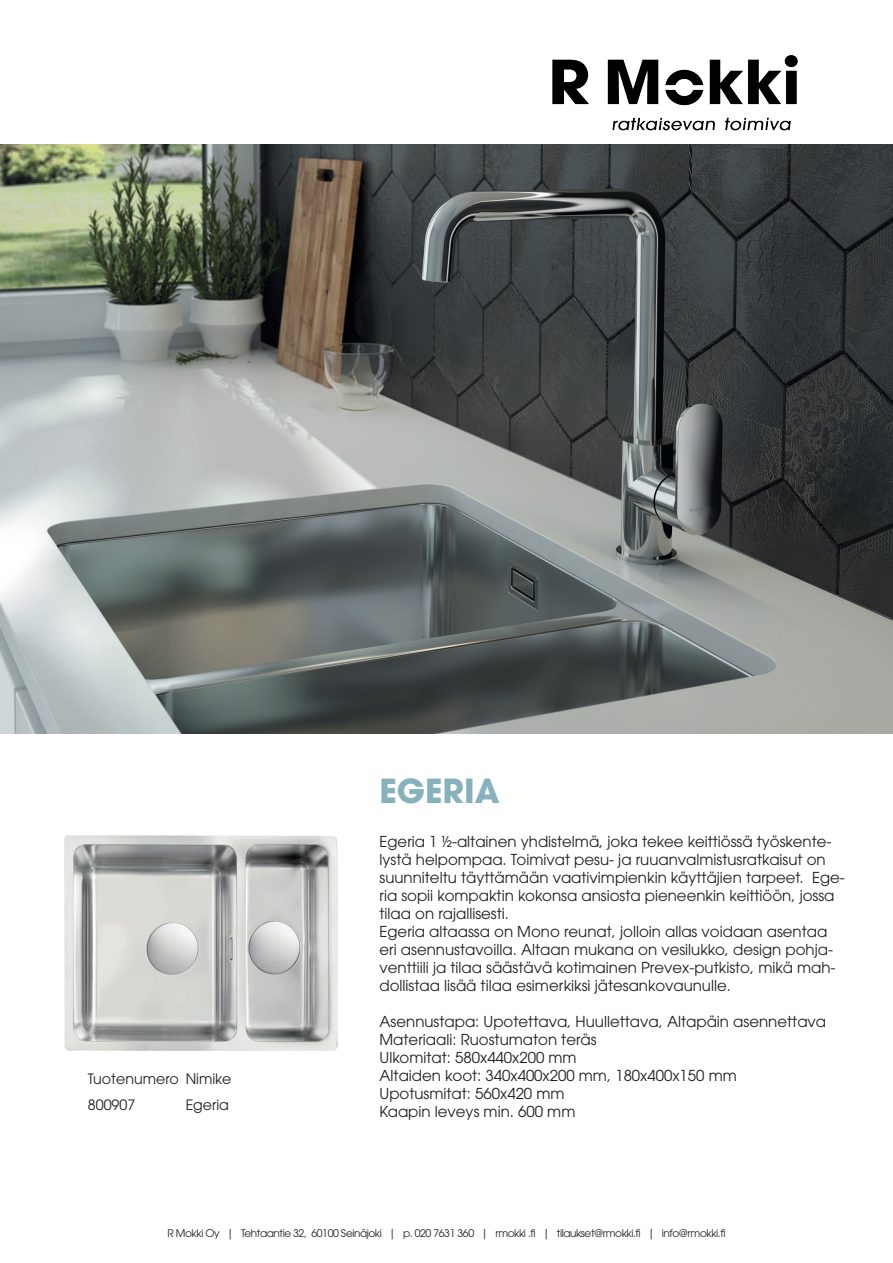
<style>
.page{position:relative;width:893px;height:1263px;background:#fff}
.page>*{position:absolute;margin:0;border:0;box-sizing:border-box;transform-origin:0 0}
.t1{font:700 33px "ITC Avant Garde Pro";color:#86b2bc}
.t2{font:15px/18px "ITC Avant Garde Pro";color:#231f20}
.t3{font:14.25px/25.7px "ITC Avant Garde Pro";color:#231f20}
.t4{font:10.5px "ITC Avant Garde Pro";letter-spacing:-.04em;color:#231f20}
</style>
<div class="page">
<img style="left:0;top:145px;width:893px;height:588px">
<img style="left:65px;top:836px;width:273px;height:214px">
<img style="left:540px;top:55px;width:270px;height:90px">
<p class="t3" style="left:88px;top:1066px;width:145px">Tuotenumero Nimike<br>800907</p>
<p class="t3" style="left:186px;top:1091px;width:45px">Egeria</p>
<h1 class="t1" style="left:379px;top:769px;width:122px">EGERIA</h1>
<p class="t2" style="left:379px;top:833px;width:467px">Egeria 1 ½-altainen yhdistelmä, joka tekee keittiössä työskente&shy;lystä helpompaa. Toimivat pesu- ja ruuanvalmistusratkaisut on suunniteltu täyttämään vaativimpienkin käyttäjien tarpeet. Ege&shy;ria sopii kompaktin kokonsa ansiosta pieneenkin keittiöön, jossa tilaa on rajallisesti.<br>Egeria altaassa on Mono reunat, jolloin allas voidaan asentaa eri asennustavoilla. Altaan mukana on vesilukko, design pohja&shy;venttiili ja tilaa säästävä kotimainen Prevex-putkisto, mikä mah&shy;dollistaa lisää tilaa esimerkiksi jätesankovaunulle.</p>
<p class="t2" style="left:379px;top:1013px;width:448px">Asennustapa: Upotettava, Huullettava, Altapäin asennettava Materiaali: Ruostumaton teräs<br>Ulkomitat: 580x440x200 mm<br>Altaiden koot: 340x400x200 mm, 180x400x150 mm Upotusmitat: 560x420 mm<br>Kaapin leveys min. 600 mm</p>
<p class="t4" style="left:168px;top:1227px;width:559px">R Mokki Oy | Tehtaantie 32, 60100 Seinäjoki | p. 020 7631 360 | rmokki .fi | tilaukset@rmokki.fi | info@rmokki.fi</p>
</div>
